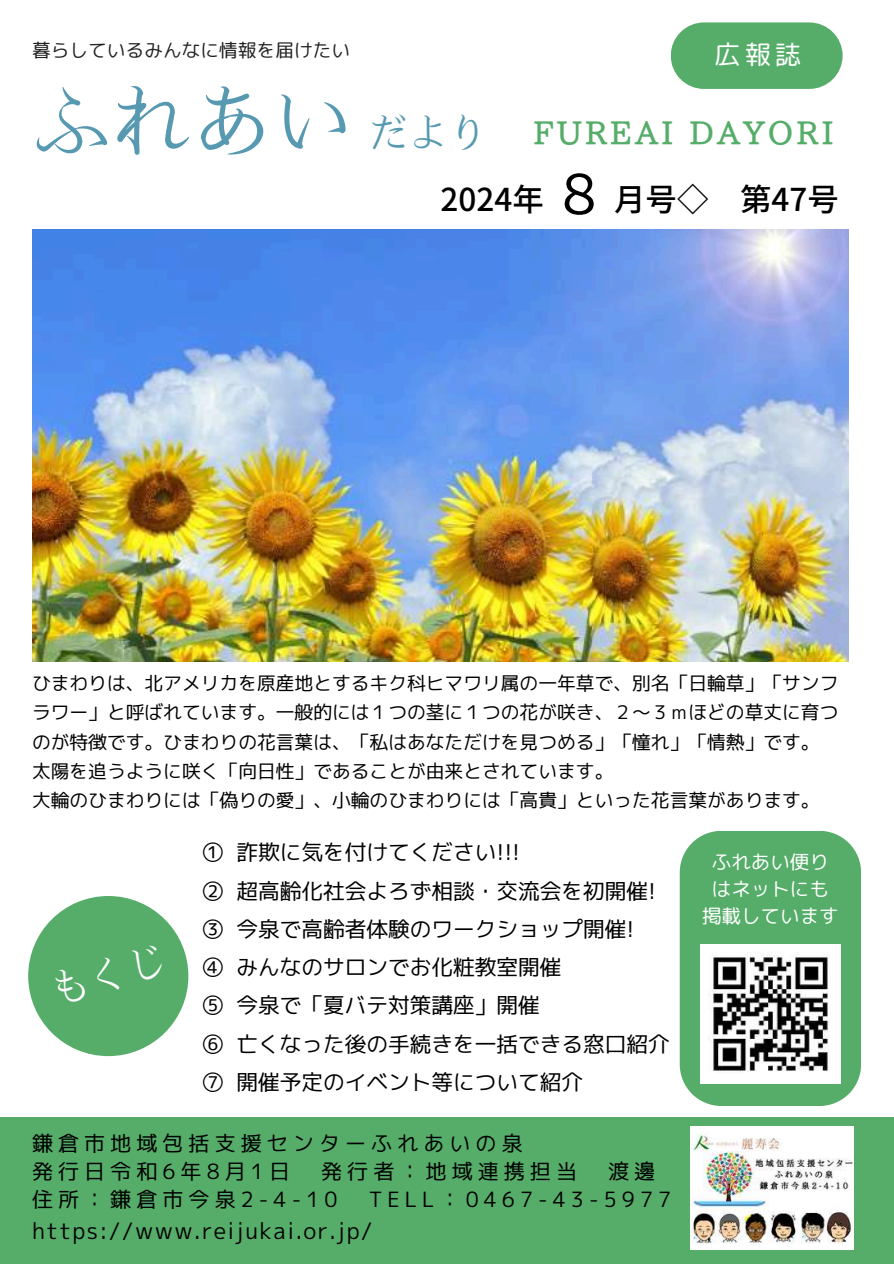
<style>
.page{position:relative;width:894px;height:1264px;background:#fff}
.page>*{position:absolute;margin:0;border:0;box-sizing:border-box;transform-origin:0 0}
.t1{font:54.75px "Noto Sans JP";color:#000}
.t2{font:500 31.5px "Noto Sans JP";color:#000}
.t3{font:700 30.75px "Aozora Mincho";letter-spacing:.12em;color:#55ad69}
.t4{font:26.25px "rounded mplus 1 p regular";color:#fff}
.t5{font:22.5px "mplus 1 p regular";letter-spacing:.065em;color:#000}
.t6{font:21.6px/38.2px "mplus 1 p regular";color:#000}
.t7{font:21px/28.2px "mplus 1 p regular";letter-spacing:.24em;color:#000}
.t8{font:19.5px/27px "rounded mplus 1 p regular";color:#fff;text-align:center}
.t9{font:18.75px/29.2px "mplus 1 p regular";color:#000}
.t10{font:18.75px "rounded mplus 1 p regular";color:#222}
.s1{font-family:"Hana Min A";font-weight:400;font-size:80.4px;color:#5699b0}
.s2{font-family:"Hana Min A";font-weight:400;font-size:39.9px;color:#5699b0}
</style>
<div class="page">
<div style="left:0;top:1117px;width:893px;height:146px;background:#55ad69"></div>
<div style="left:670px;top:22px;width:172px;height:67px;background:#55ad69;border-radius:33px"></div>
<div style="left:28px;top:896px;width:160px;height:160px;background:#55ad69;border-radius:50%"></div>
<div style="left:679px;top:831px;width:181px;height:274px;background:#55ad69"></div>
<img style="left:700px;top:944px;width:140px;height:139px">
<img style="left:690px;top:1126px;width:163px;height:123px">
<img style="left:32px;top:229px;width:816px;height:432px">
<p class="t10" style="left:32px;top:37px;width:319px">暮らしているみんなに情報を届けたい</p>
<h3 class="t4" style="left:714px;top:36px;width:88px">広報誌</h3>
<h3 class="t3" style="left:31px;top:117px;width:803px"><span class="s1">ふれあい</span><span class="s2">だより</span> FUREAI DAYORI</h3>
<h1 class="t1" style="left:551px;top:151px;width:56px">８</h1>
<h2 class="t2" style="left:440px;top:175px;width:105px">2024年</h2>
<h2 class="t2" style="left:614px;top:175px;width:226px">月号◇ 第47号</h2>
<p class="t9" style="left:32px;top:668px;width:807px">ひまわりは、北アメリカを原産地とするキク科ヒマワリ属の一年草で、別名「日輪草」「サンフラワー」と呼ばれています。一般的には１つの茎に１つの花が咲き、２～３ｍほどの草丈に育つのが特徴です。ひまわりの花言葉は、「私はあなただけを見つめる」「憧れ」「情熱」です。太陽を追うように咲く「向日性」であることが由来とされています。<br>大輪のひまわりには「偽りの愛」、小輪のひまわりには「高貴」といった花言葉があります。</p>
<p class="t6" style="left:202px;top:833px;width:469px">① 詐欺に気を付けてください!!!<br>② 超高齢化社会よろず相談・交流会を初開催!<br>③ 今泉で高齢者体験のワークショップ開催!<br>④ みんなのサロンでお化粧教室開催<br>⑤ 今泉で「夏バテ対策講座」開催<br>⑥ 亡くなった後の手続きを一括できる窓口紹介<br>⑦ 開催予定のイベント等について紹介</p>
<p class="t8" style="left:702px;top:848px;width:138px">ふれあい便りはネットにも掲載しています</p>
<p class="t7" style="left:32px;top:1129px;width:492px">鎌倉市地域包括支援センターふれあいの泉発行日令和6年8月1日</p>
<p class="t7" style="left:321px;top:1157px;width:257px">発行者：地域連携担当</p>
<p class="t7" style="left:608px;top:1157px;width:49px">渡邊</p>
<p class="t7" style="left:32px;top:1185px;width:307px">住所：鎌倉市今泉2-4-10</p>
<p class="t7" style="left:368px;top:1185px;width:304px">TELL：0467-43-5977</p>
<p class="t5" style="left:32px;top:1214px;width:342px">https://www.reijukai.or.jp/</p>
</div>
